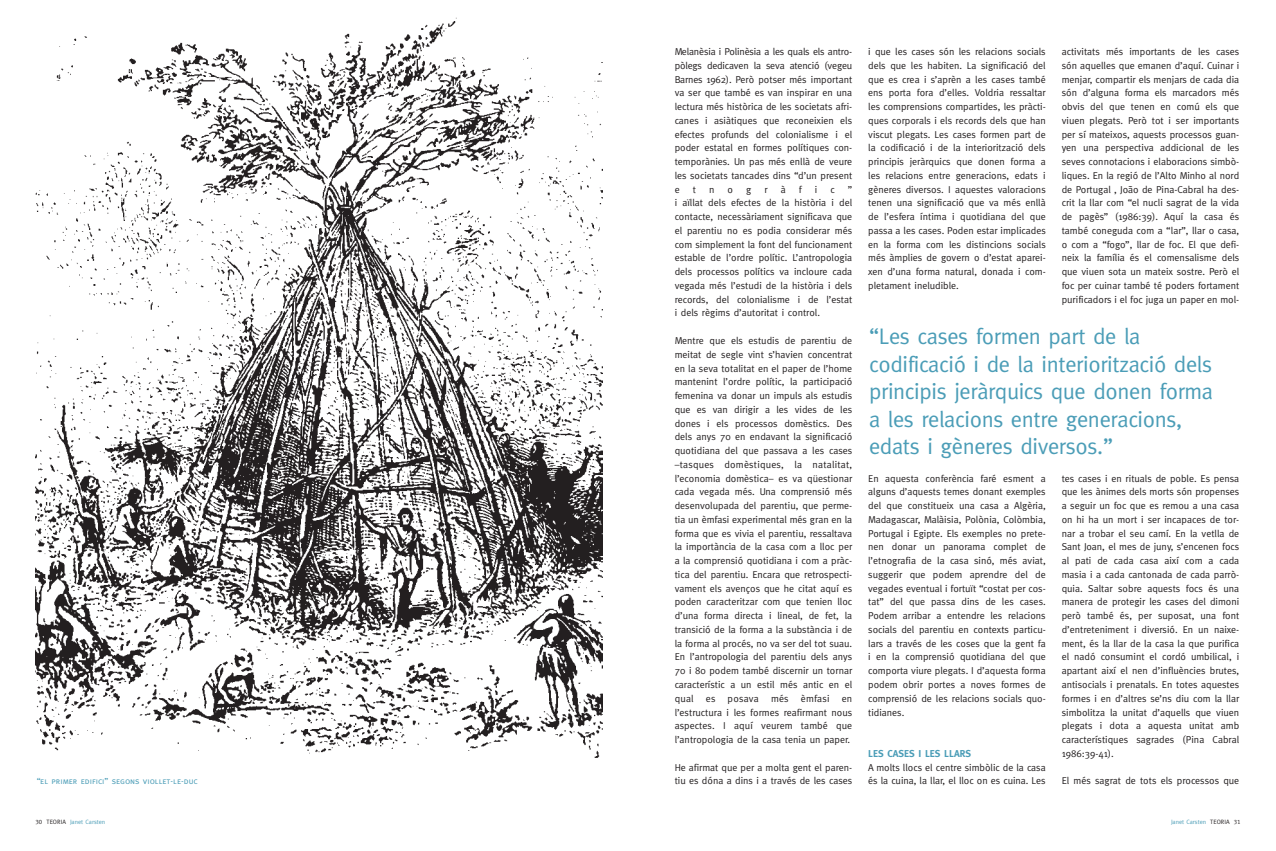
<style>
.page{position:relative;width:1276px;height:851px;background:#fff}
.page>*{position:absolute;margin:0;border:0;box-sizing:border-box;transform-origin:0 0}
.t1{font:22.5px/27.5px "Meta";letter-spacing:-.015em;color:#4b9db7}
.t2{font:10px/13.8px "Meta";color:#231f20;text-align:justify}
.t3{font:700 10px "Meta";color:#4b9db7}
.t4{font:8.75px "Meta Caps";color:#4b9db7}
.t5{font:6.25px "Meta";color:#4b9db7}
.s1{font-family:"Meta Caps";color:#231f20}
</style>
<div class="page">
<img style="left:35px;top:17px;width:567px;height:741px">
<p class="t4" style="left:37px;top:776px;width:163px">“el primer edifici” segons viollet-le-duc</p>
<p class="t2" style="left:674px;top:45px;width:179px">Melanèsia i Polinèsia a les quals els antro&shy;pòlegs dedicaven la seva atenció (vegeu Barnes 1962). Però potser més important va ser que també es van inspirar en una lectura més històrica de les societats afri&shy;canes i asiàtiques que reconeixien els efectes profunds del colonialisme i el poder estatal en formes polítiques con&shy;temporànies. Un pas més enllà de veure les societats tancades dins “d’un present e</p>
<p class="t2" style="left:693px;top:182px;width:5px">t</p>
<p class="t2" style="left:709px;top:182px;width:7px">n</p>
<p class="t2" style="left:727px;top:182px;width:7px">o</p>
<p class="t2" style="left:746px;top:182px;width:7px">g</p>
<p class="t2" style="left:764px;top:182px;width:5px">r</p>
<p class="t2" style="left:781px;top:182px;width:6px">à</p>
<p class="t2" style="left:799px;top:182px;width:4px">f</p>
<p class="t2" style="left:815px;top:182px;width:4px">i</p>
<p class="t2" style="left:830px;top:182px;width:6px">c</p>
<p class="t2" style="left:674px;top:182px;width:179px;text-indent:173px">” i aïllat dels efectes de la història i del contacte, necessàriament significava que el parentiu no es podia considerar més com simplement la font del funcionament estable de l’ordre polític. L’antropologia dels processos polítics va incloure cada vegada més l’estudi de la història i dels records, del colonialisme i de l’estat i dels règims d’autoritat i control.</p>
<p class="t2" style="left:674px;top:333px;width:179px">Mentre que els estudis de parentiu de meitat de segle vint s’havien concentrat en la seva totalitat en el paper de l’home mantenint l’ordre polític, la participació femenina va donar un impuls als estudis que es van dirigir a les vides de les dones i els processos domèstics. Des dels anys 70 en endavant la significació quotidiana del que passava a les cases –tasques domèstiques, la natalitat, l’economia domèstica– es va qüestionar cada vegada més. Una comprensió més desenvolupada del parentiu, que perme&shy;tia un èmfasi experimental més gran en la forma que es vivia el parentiu, ressaltava la importància de la casa com a lloc per a la comprensió quotidiana i com a pràc&shy;tica del parentiu. Encara que retrospecti&shy;vament els avenços que he citat aquí es poden caracteritzar com que tenien lloc d’una forma directa i lineal, de fet, la transició de la forma a la substància i de la forma al procés, no va ser del tot suau.<br>En l’antropologia del parentiu dels anys 70 i 80 podem també discernir un tornar característic a un estil més antic en el qual es posava més èmfasi en l’estructura i les formes reafirmant nous aspectes. I aquí veurem també que l’antropologia de la casa tenia un paper.</p>
<p class="t2" style="left:674px;top:760px;width:179px">He afirmat que per a molta gent el paren&shy;tiu es dóna a dins i a través de les cases</p>
<p class="t2" style="left:868px;top:45px;width:179px">i que les cases són les relacions socials dels que les habiten. La significació del que es crea i s’aprèn a les cases també ens porta fora d’elles. Voldria ressaltar les comprensions compartides, les pràcti&shy;ques corporals i els records dels que han viscut plegats. Les cases formen part de la codificació i de la interiorització dels principis jeràrquics que donen forma a les relacions entre generacions, edats i gèneres diversos. I aquestes valoracions tenen una significació que va més enllà de l’esfera íntima i quotidiana del que passa a les cases. Poden estar implicades en la forma com les distincions socials més àmplies de govern o d’estat aparei&shy;xen d’una forma natural, donada i com&shy;pletament ineludible.</p>
<p class="t2" style="left:1061px;top:45px;width:179px">activitats més importants de les cases són aquelles que emanen d’aquí. Cuinar i menjar, compartir els menjars de cada dia són d’alguna forma els marcadors més obvis del que tenen en comú els que viuen plegats. Però tot i ser importants per sí mateixos, aquests processos guan&shy;yen una perspectiva addicional de les seves connotacions i elaboracions simbò&shy;liques. En la regió de l’Alto Minho al nord de Portugal , João de Pina-Cabral ha des&shy;crit la llar com “el nucli sagrat de la vida de pagès” (1986:39). Aquí la casa és també coneguda com a “lar”, llar o casa, o com a “fogo”, llar de foc. El que defi&shy;neix la família és el comensalisme dels que viuen sota un mateix sostre. Però el foc per cuinar també té poders fortament purificadors i el foc juga un paper en mol-</p>
<h1 class="t1" style="left:869px;top:322px;width:345px">“Les cases formen part de la codificació i de la interiorització dels principis jeràrquics que donen forma a les relacions entre generacions, edats i gèneres diversos.”</h1>
<p class="t2" style="left:868px;top:471px;width:179px">En aquesta conferència faré esment a alguns d’aquests temes donant exemples del que constitueix una casa a Algèria, Madagascar, Malàisia, Polònia, Colòmbia, Portugal i Egipte. Els exemples no prete&shy;nen donar un panorama complet de l’etnografia de la casa sinó, més aviat, suggerir que podem aprendre del de vegades eventual i fortuït “costat per cos&shy;tat” del que passa dins de les cases.<br>Podem arribar a entendre les relacions socials del parentiu en contexts particu&shy;lars a través de les coses que la gent fa i en la comprensió quotidiana del que comporta viure plegats. I d’aquesta forma podem obrir portes a noves formes de comprensió de les relacions socials quo&shy;tidianes.</p>
<p class="t3" style="left:868px;top:747px;width:104px">LES CASES I LES LLARS</p>
<p class="t2" style="left:868px;top:760px;width:179px">A molts llocs el centre simbòlic de la casa és la cuina, la llar, el lloc on es cuina. Les</p>
<p class="t2" style="left:1061px;top:471px;width:179px">tes cases i en rituals de poble. Es pensa que les ànimes dels morts són propenses a seguir un foc que es remou a una casa on hi ha un mort i ser incapaces de tor&shy;nar a trobar el seu camí. En la vetlla de Sant Joan, el mes de juny, s’encenen focs al pati de cada casa així com a cada masia i a cada cantonada de cada parrò&shy;quia. Saltar sobre aquests focs és una manera de protegir les cases del dimoni però també és, per suposat, una font d’entreteniment i diversió. En un naixe&shy;ment, és la llar de la casa la que purifica el nadó consumint el cordó umbilical, i apartant així el nen d’influències brutes, antisocials i prenatals. En totes aquestes formes i en d’altres se’ns diu com la llar simbolitza la unitat d’aquells que viuen plegats i dota a aquesta unitat amb característiques sagrades (Pina Cabral 1986:39-41).</p>
<p class="t2" style="left:1061px;top:773px;width:179px">El més sagrat de tots els processos que</p>
<p class="t5" style="left:35px;top:818px;width:71px"><span class="s1">30 TEORIA</span> Janet Carsten</p>
<p class="t5" style="left:1171px;top:818px;width:71px">Janet Carsten <span class="s1">TEORIA 31</span></p>
</div>
